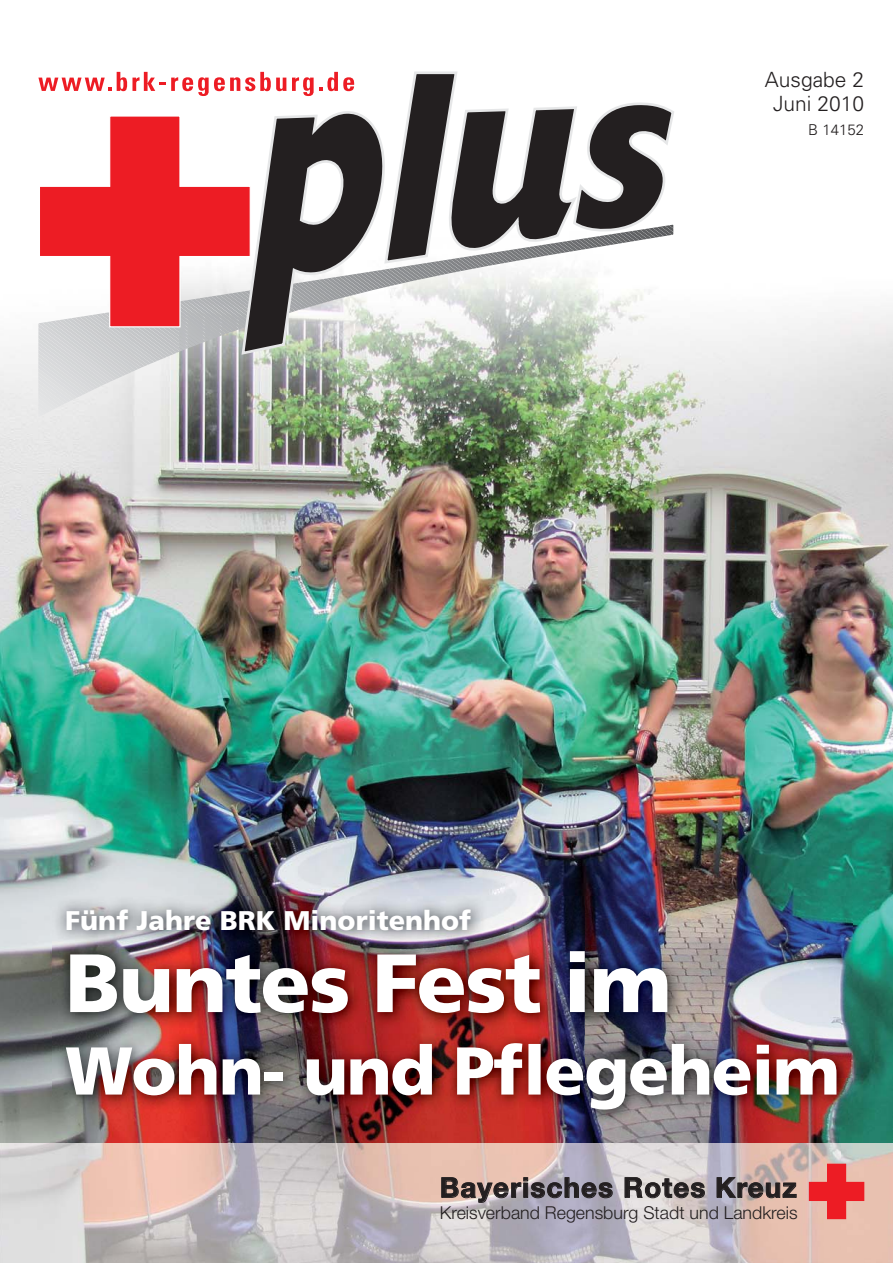
<style>
.page{position:relative;width:893px;height:1263px;background:#fff}
.page>*{position:absolute;margin:0;border:0;box-sizing:border-box;transform-origin:0 0}
.t1{font:900 82.5px "Frutiger";letter-spacing:-.02em;color:#fff}
.t2{font:900 67.5px "Frutiger";letter-spacing:-.02em;color:#fff}
.t3{font:700 27.6px "Helvetica Neue";letter-spacing:.045em;color:#231f20}
.t4{font:900 27px "Frutiger";color:#fff}
.t5{font:300 21px/24px "Univers";color:#231f20;text-align:center}
.t6{font:300 17.85px "Helvetica Neue";color:#231f20}
.t7{font:300 15px "Univers";color:#231f20}
</style>
<div class="page">
<img style="left:0;top:310px;width:893px;height:834px">
<img style="left:53px;top:896px;width:799px;height:228px">
<svg style="left:0;top:1144px;width:893px;height:119px;background:#d0c2c0"></svg>
<div style="left:827px;top:1164px;width:19px;height:55px;background:#ed1c24"></div>
<div style="left:809px;top:1182px;width:55px;height:18px;background:#ed1c24"></div>
<div style="left:809px;top:1182px;width:55px;height:19px;border:1px solid #ed1c24"></div>
<svg style="left:441px;top:1177px;width:172px;height:26px;background:#a7999d"></svg>
<svg style="left:624px;top:1177px;width:20px;height:21px"></svg>
<div style="left:645px;top:1182px;width:16px;height:16px;border:1px solid #231f20;border-radius:50%"></div>
<div style="left:649px;top:1185px;width:8px;height:10px;border:1px solid #231f20;border-radius:50%"></div>
<svg style="left:662px;top:1178px;width:43px;height:21px"></svg>
<svg style="left:716px;top:1177px;width:81px;height:22px;background:#a49493"></svg>
<svg style="left:38px;top:71px;width:638px;height:346px"></svg>
<p class="t5" style="left:765px;top:70px;width:101px">Ausgabe 2<br>Juni 2010</p>
<p class="t7" style="left:808px;top:125px;width:57px">B 14152</p>
<h3 class="t4" style="left:65px;top:909px;width:407px">Fünf Jahre BRK Minoritenhof</h3>
<h1 class="t1" style="left:65px;top:950px;width:608px">Buntes Fest im</h1>
<h2 class="t2" style="left:65px;top:1044px;width:776px">Wohn- und Pflegeheim</h2>
<h3 class="t3" style="left:440px;top:1178px;width:358px">Bayerisches Rotes Kreuz</h3>
<p class="t6" style="left:440px;top:1206px;width:359px">Kreisverband Regensburg Stadt und Landkreis</p>
</div>
